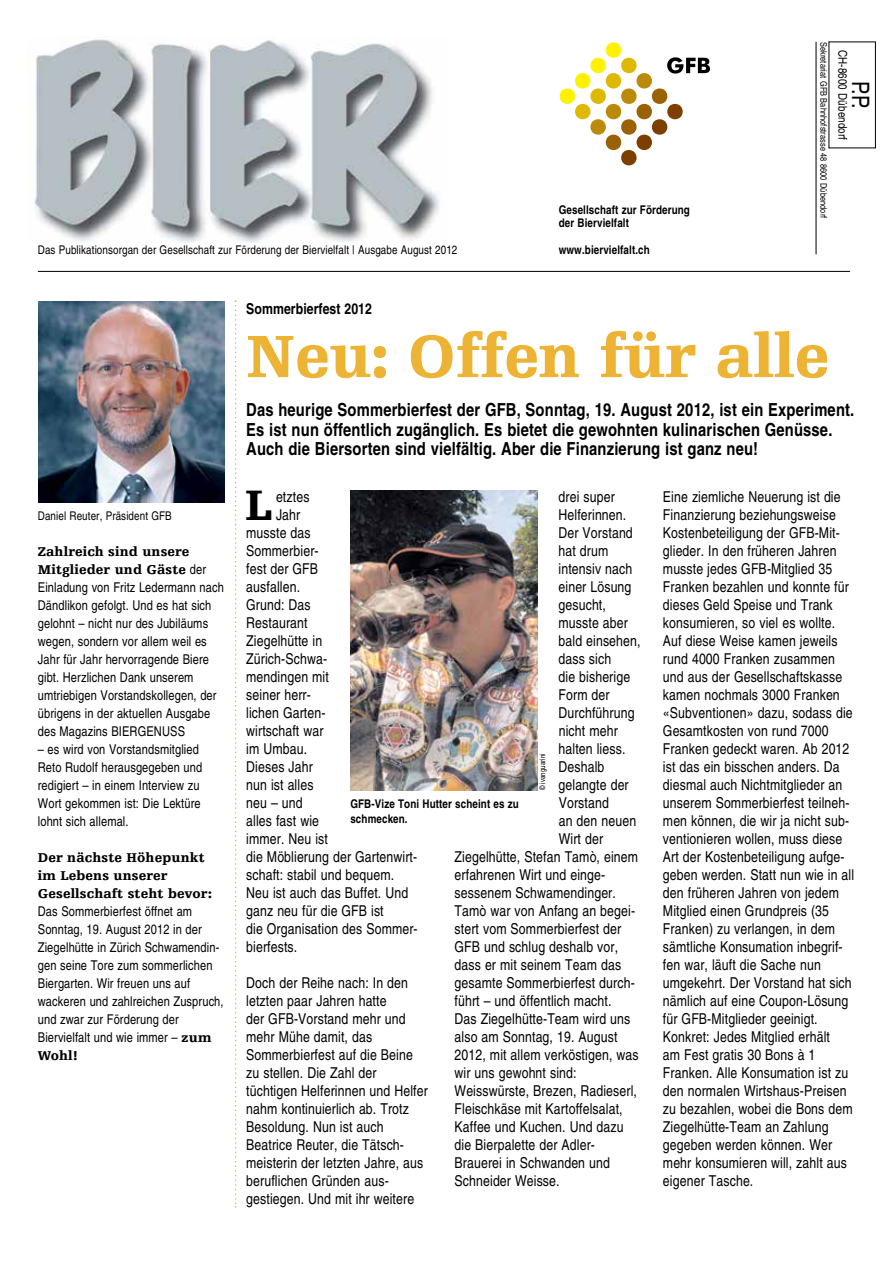
<style>
.page{position:relative;width:893px;height:1263px;background:#fff}
.page>*{position:absolute;margin:0;border:0;box-sizing:border-box;transform-origin:0 0}
.t1{font:900 63px "Egyptienne F";letter-spacing:-.005em;color:#edb335}
.t2{font:900 45px "Egyptienne F";color:#000}
.t3{font:condensed 24px "Helvetica";color:#000}
.t4{font:700 condensed 18px/19.5px "Helvetica";letter-spacing:.01em;color:#000}
.t5{font:condensed 15px/18px "Helvetica";letter-spacing:.01em;color:#000}
.t6{font:700 condensed 15px "Helvetica";letter-spacing:.005em;color:#000}
.t7{font:condensed 13.5px/18px "Helvetica";letter-spacing:.01em;color:#000}
.t8{font:900 13.5px/18px "Egyptienne F";letter-spacing:.01em;color:#000}
.t9{font:condensed 12px "Helvetica";letter-spacing:.01em;color:#000}
.t10{font:700 condensed 12px/13.5px "Helvetica";letter-spacing:.01em;color:#000}
.t11{font:condensed 9px "Helvetica";letter-spacing:.01em;color:#000}
.t12{font:condensed 7.5px "Helvetica";letter-spacing:.01em;color:#000}
.s1{font-family:"Helvetica";font-weight:400;font-stretch:condensed}
.s2{font-family:"Egyptienne F";font-weight:900;font-stretch:normal}
</style>
<div class="page">
<img style="left:38px;top:301px;width:187px;height:201px">
<svg style="left:235px;top:300px;width:1px;height:908px"></svg>
<img style="left:34px;top:39px;width:406px;height:203px">
<svg style="left:559px;top:42px;width:151px;height:124px"></svg>
<hr style="left:38px;top:271px;width:812px;height:1px;background:#000">
<div style="left:829px;top:42px;width:47px;height:106px;border:1px solid #000"></div>
<hr style="left:816px;top:42px;width:1px;height:212px;background:#000">
<img style="left:350px;top:491px;width:187px;height:299px">
<p class="t9" style="left:38px;top:243px;width:421px">Das Publikationsorgan der Gesellschaft zur Förderung der Biervielfalt | Ausgabe August 2012</p>
<p class="t10" style="left:559px;top:203px;width:133px">Gesellschaft zur Förderung der Biervielfalt</p>
<p class="t10" style="left:559px;top:243px;width:93px">www.biervielfalt.ch</p>
<p class="t11" style="left:829px;top:42px;width:178px;rotate:90deg">Sekretariat GFB Bahnhofstrasse 48 8600 Dübendorf</p>
<p class="t9" style="left:850px;top:50px;width:92px;rotate:90deg">CH-8600 Dübendorf</p>
<h3 class="t3" style="left:874px;top:81px;width:28px;rotate:90deg">P. P.</h3>
<p class="t9" style="left:38px;top:509px;width:135px">Daniel Reuter, Präsident GFB</p>
<p class="t8" style="left:38px;top:543px;width:170px">Zahlreich sind unsere<br>Mitglieder und Gäste <span class="s1">der</span></p>
<p class="t7" style="left:38px;top:578px;width:188px">Einladung von Fritz Ledermann nach<br>Dändlikon gefolgt. Und es hat sich gelohnt – nicht nur des Jubiläums wegen, sondern vor allem weil es<br>Jahr für Jahr hervorragende Biere gibt. Herzlichen Dank unserem umtriebigen Vorstandskollegen, der übrigens in der aktuellen Ausgabe des Magazins BIERGENUSS</p>
<p class="t7" style="left:38px;top:740px;width:166px">– es wird von Vorstandsmitglied<br>Reto Rudolf herausgegeben und redigiert – in einem Interview zu<br>Wort gekommen ist: Die Lektüre lohnt sich allemal.</p>
<p class="t8" style="left:38px;top:849px;width:176px">Der nächste Höhepunkt im Lebens unserer<br>Gesellschaft steht bevor:</p>
<p class="t7" style="left:38px;top:902px;width:187px">Das Sommerbierfest öffnet am<br>Sonntag, 19. August 2012 in der<br>Ziegelhütte in Zürich Schwamendin&shy;gen seine Tore zum sommerlichen<br>Biergarten. Wir freuen uns auf wackeren und zahlreichen Zuspruch, und zwar zur Förderung der<br>Biervielfalt und wie immer – <span class="s2">zum</span></p>
<p class="t8" style="left:38px;top:1047px;width:42px">Wohl!</p>
<p class="t6" style="left:246px;top:300px;width:127px">Sommerbierfest 2012</p>
<h1 class="t1" style="left:246px;top:321px;width:585px">Neu: Offen für alle</h1>
<p class="t4" style="left:246px;top:400px;width:610px">Das heurige Sommerbierfest der GFB, Sonntag, 19. August 2012, ist ein Experiment.<br>Es ist nun öffentlich zugänglich. Es bietet die gewohnten kulinarischen Genüsse.<br>Auch die Biersorten sind vielfältig. Aber die Finanzierung ist ganz neu!</p>
<p class="t5" style="left:276px;top:488px;width:35px">etztes</p>
<p class="t5" style="left:276px;top:506px;width:26px">Jahr</p>
<p class="t5" style="left:246px;top:524px;width:66px">musste das</p>
<p class="t5" style="left:246px;top:542px;width:74px">Sommerbier-</p>
<p class="t5" style="left:246px;top:560px;width:73px">fest der GFB</p>
<p class="t5" style="left:246px;top:578px;width:55px">ausfallen.</p>
<p class="t5" style="left:246px;top:596px;width:66px">Grund: Das</p>
<p class="t5" style="left:246px;top:614px;width:63px">Restaurant</p>
<p class="t5" style="left:246px;top:632px;width:77px">Ziegelhütte in</p>
<p class="t5" style="left:246px;top:650px;width:82px">Zürich-Schwa-</p>
<p class="t5" style="left:246px;top:668px;width:84px">mendingen mit</p>
<p class="t5" style="left:246px;top:686px;width:66px">seiner herr-</p>
<p class="t5" style="left:246px;top:704px;width:81px">lichen Garten-</p>
<p class="t5" style="left:246px;top:722px;width:79px">wirtschaft war</p>
<p class="t5" style="left:246px;top:740px;width:62px">im Umbau.</p>
<p class="t5" style="left:246px;top:758px;width:68px">Dieses Jahr</p>
<p class="t5" style="left:246px;top:776px;width:69px">nun ist alles</p>
<p class="t5" style="left:246px;top:794px;width:58px">neu – und</p>
<p class="t5" style="left:246px;top:812px;width:74px">alles fast wie</p>
<p class="t5" style="left:246px;top:830px;width:83px">immer. Neu ist</p>
<p class="t5" style="left:246px;top:848px;width:173px">die Möblierung der Gartenwirt-</p>
<p class="t5" style="left:246px;top:866px;width:150px">schaft: stabil und bequem.</p>
<p class="t5" style="left:246px;top:884px;width:163px">Neu ist auch das Buffet. Und</p>
<p class="t5" style="left:246px;top:902px;width:139px">ganz neu für die GFB ist</p>
<p class="t5" style="left:246px;top:920px;width:173px">die Organisation des Sommer-</p>
<p class="t5" style="left:246px;top:938px;width:53px">bierfests.</p>
<p class="t5" style="left:246px;top:974px;width:183px">Doch der Reihe nach: In den letzten paar Jahren hatte<br>der GFB-Vorstand mehr und mehr Mühe damit, das<br>Sommerbierfest auf die Beine zu stellen. Die Zahl der tüchtigen Helferinnen und Helfer nahm kontinuierlich ab. Trotz<br>Besoldung. Nun ist auch<br>Beatrice Reuter, die Tätsch&shy;meisterin der letzten Jahre, aus beruflichen Gründen aus&shy;gestiegen. Und mit ihr weitere</p>
<h2 class="t2" style="left:245px;top:480px;width:29px">L</h2>
<p class="t5" style="left:558px;top:488px;width:58px">drei super</p>
<p class="t5" style="left:663px;top:488px;width:193px">Eine ziemliche Neuerung ist die<br>Finanzierung beziehungsweise<br>Kostenbeteiligung der GFB-Mit&shy;glieder. In den früheren Jahren musste jedes GFB-Mitglied 35<br>Franken bezahlen und konnte für dieses Geld Speise und Trank konsumieren, so viel es wollte.<br>Auf diese Weise kamen jeweils rund 4000 Franken zusammen und aus der Gesellschaftskasse kamen nochmals 3000 Franken «Subventionen» dazu, sodass die<br>Gesamtkosten von rund 7000<br>Franken gedeckt waren. Ab 2012 ist das ein bisschen anders. Da diesmal auch Nichtmitglieder an unserem Sommerbierfest teilneh&shy;men können, die wir ja nicht sub&shy;ventionieren wollen, muss diese<br>Art der Kostenbeteiligung aufge&shy;geben werden. Statt nun wie in all den früheren Jahren von jedem<br>Mitglied einen Grundpreis (35<br>Franken) zu verlangen, in dem sämtliche Konsumation inbegrif&shy;fen war, läuft die Sache nun umgekehrt. Der Vorstand hat sich nämlich auf eine Coupon-Lösung für GFB-Mitglieder geeinigt.<br>Konkret: Jedes Mitglied erhält<br>am Fest gratis 30 Bons à 1<br>Franken. Alle Konsumation ist zu den normalen Wirtshaus-Preisen zu bezahlen, wobei die Bons dem<br>Ziegelhütte-Team an Zahlung gegeben werden können. Wer mehr konsumieren will, zahlt aus eigener Tasche.</p>
<p class="t5" style="left:558px;top:506px;width:69px">Helferinnen.</p>
<p class="t5" style="left:558px;top:524px;width:76px">Der Vorstand</p>
<p class="t5" style="left:558px;top:542px;width:51px">hat drum</p>
<p class="t5" style="left:558px;top:560px;width:75px">intensiv nach</p>
<p class="t5" style="left:558px;top:578px;width:74px">einer Lösung</p>
<p class="t5" style="left:558px;top:596px;width:49px">gesucht,</p>
<p class="t5" style="left:558px;top:614px;width:71px">musste aber</p>
<p class="t5" style="left:558px;top:632px;width:84px">bald einsehen,</p>
<p class="t5" style="left:558px;top:650px;width:54px">dass sich</p>
<p class="t5" style="left:558px;top:668px;width:73px">die bisherige</p>
<p class="t5" style="left:558px;top:686px;width:53px">Form der</p>
<p class="t5" style="left:558px;top:704px;width:78px">Durchführung</p>
<p class="t5" style="left:559px;top:722px;width:60px">nicht mehr</p>
<p class="t5" style="left:558px;top:740px;width:68px">halten liess.</p>
<p class="t5" style="left:558px;top:758px;width:47px">Deshalb</p>
<p class="t5" style="left:558px;top:776px;width:72px">gelangte der</p>
<p class="t5" style="left:559px;top:794px;width:52px">Vorstand</p>
<p class="t5" style="left:559px;top:812px;width:79px">an den neuen</p>
<p class="t5" style="left:559px;top:830px;width:46px">Wirt der</p>
<p class="t5" style="left:455px;top:848px;width:185px">Ziegelhütte, Stefan Tamò, einem</p>
<p class="t5" style="left:455px;top:866px;width:152px">erfahrenen Wirt und einge-</p>
<p class="t5" style="left:455px;top:884px;width:163px">sessenem Schwamendinger.</p>
<p class="t5" style="left:455px;top:902px;width:182px">Tamò war von Anfang an begei-</p>
<p class="t5" style="left:455px;top:920px;width:168px">stert vom Sommerbierfest der</p>
<p class="t5" style="left:455px;top:938px;width:165px">GFB und schlug deshalb vor,</p>
<p class="t5" style="left:455px;top:956px;width:168px">dass er mit seinem Team das</p>
<p class="t5" style="left:455px;top:974px;width:182px">gesamte Sommerbierfest durch-</p>
<p class="t5" style="left:455px;top:992px;width:158px">führt – und öffentlich macht.</p>
<p class="t5" style="left:455px;top:1010px;width:177px">Das Ziegelhütte-Team wird uns</p>
<p class="t5" style="left:455px;top:1028px;width:164px">also am Sonntag, 19. August</p>
<p class="t5" style="left:455px;top:1046px;width:185px">2012, mit allem verköstigen, was</p>
<p class="t5" style="left:455px;top:1064px;width:124px">wir uns gewohnt sind:</p>
<p class="t5" style="left:455px;top:1082px;width:184px">Weisswürste, Brezen, Radieserl,</p>
<p class="t5" style="left:455px;top:1100px;width:170px">Fleischkäse mit Kartoffelsalat,</p>
<p class="t5" style="left:455px;top:1118px;width:171px">Kaffee und Kuchen. Und dazu</p>
<p class="t5" style="left:455px;top:1136px;width:142px">die Bierpalette der Adler-</p>
<p class="t5" style="left:455px;top:1154px;width:157px">Brauerei in Schwanden und</p>
<p class="t5" style="left:455px;top:1172px;width:107px">Schneider Weisse.</p>
<p class="t12" style="left:538px;top:790px;width:38px;rotate:-90deg">© ivanguarini</p>
<p class="t10" style="left:350px;top:796px;width:170px;line-height:15px">GFB-Vize Toni Hutter scheint es zu schmecken.</p>
</div>
